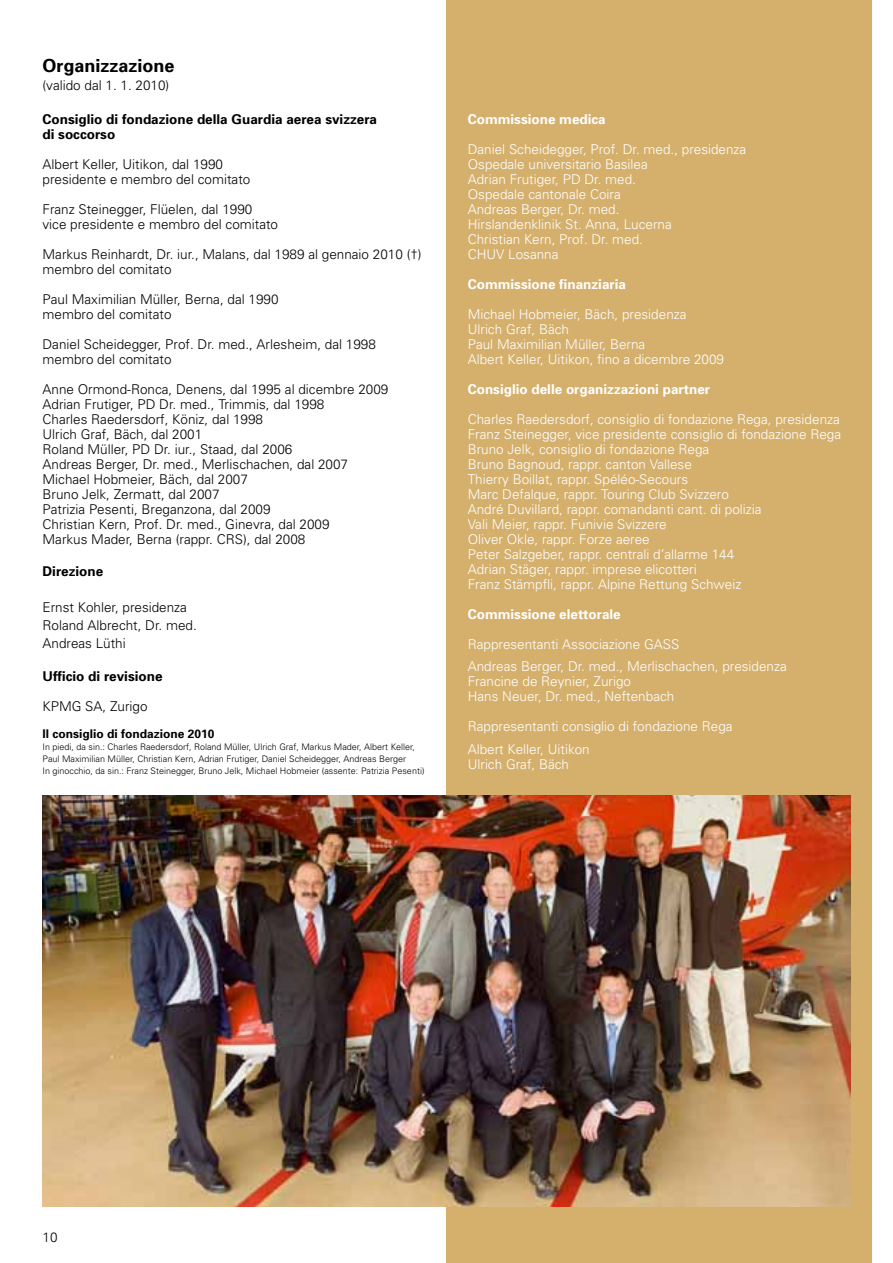
<style>
.page{position:relative;width:893px;height:1263px;background:#fff}
.page>*{position:absolute;margin:0;border:0;box-sizing:border-box;transform-origin:0 0}
.t1{font:700 18px "Univers";color:#000}
.t2{font:300 13.5px/15px "Univers";color:#fff}
.t3{font:300 13.5px/15px "Univers";color:#000}
.t4{font:700 13.5px "Univers";color:#fff}
.t5{font:700 13.5px/15px "Univers";color:#000}
.t6{font:700 12px "Univers";color:#000}
.t7{font:300 9px/12px "Univers";color:#000}
</style>
<div class="page">
<div style="left:446px;top:0;width:426px;height:1263px;background:#d5b06d"></div>
<img style="left:43px;top:795px;width:807px;height:411px">
<h1 class="t1" style="left:43px;top:54px;width:134px">Organizzazione</h1>
<p class="t3" style="left:43px;top:77px;width:128px">(valido dal 1. 1. 2010)</p>
<p class="t5" style="left:43px;top:111px;width:336px">Consiglio di fondazione della Guardia aerea svizzera di soccorso</p>
<p class="t3" style="left:43px;top:156px;width:209px">Albert Keller, Uitikon, dal 1990 presidente e membro del comitato</p>
<p class="t3" style="left:43px;top:201px;width:237px">Franz Steinegger, Flüelen, dal 1990 vice presidente e membro del comitato</p>
<p class="t3" style="left:43px;top:246px;width:381px">Markus Reinhardt, Dr. iur., Malans, dal 1989 al gennaio 2010 (†) membro del comitato</p>
<p class="t3" style="left:43px;top:291px;width:238px">Paul Maximilian Müller, Berna, dal 1990 membro del comitato</p>
<p class="t3" style="left:43px;top:336px;width:335px">Daniel Scheidegger, Prof. Dr. med., Arlesheim, dal 1998 membro del comitato</p>
<p class="t3" style="left:43px;top:381px;width:347px">Anne Ormond-Ronca, Denens, dal 1995 al dicembre 2009<br>Adrian Frutiger, PD Dr. med., Trimmis, dal 1998<br>Charles Raedersdorf, Köniz, dal 1998<br>Ulrich Graf, Bäch, dal 2001<br>Roland Müller, PD Dr. iur., Staad, dal 2006<br>Andreas Berger, Dr. med., Merlischachen, dal 2007<br>Michael Hobmeier, Bäch, dal 2007<br>Bruno Jelk, Zermatt, dal 2007<br>Patrizia Pesenti, Breganzona, dal 2009<br>Christian Kern, Prof. Dr. med., Ginevra, dal 2009<br>Markus Mader, Berna (rappr. CRS), dal 2008</p>
<p class="t5" style="left:43px;top:563px;width:62px">Direzione</p>
<p class="t3" style="left:43px;top:598px;width:156px;line-height:18px">Ernst Kohler, presidenza<br>Roland Albrecht, Dr. med.<br>Andreas Lüthi</p>
<p class="t5" style="left:43px;top:668px;width:122px">Ufficio di revisione</p>
<p class="t3" style="left:43px;top:698px;width:107px">KPMG SA, Zurigo</p>
<p class="t6" style="left:43px;top:726px;width:174px">Il consiglio di fondazione 2010</p>
<p class="t7" style="left:43px;top:741px;width:383px">In piedi, da sin.: Charles Raedersdorf, Roland Müller, Ulrich Graf, Markus Mader, Albert Keller,<br>Paul Maximilian Müller, Christian Kern, Adrian Frutiger, Daniel Scheidegger, Andreas Berger<br>In ginocchio, da sin.: Franz Steinegger, Bruno Jelk, Michael Hobmeier (assente: Patrizia Pesenti)</p>
<p class="t4" style="left:468px;top:110px;width:140px">Commissione medica</p>
<p class="t2" style="left:468px;top:141px;width:280px">Daniel Scheidegger, Prof. Dr. med., presidenza<br>Ospedale universitario Basilea<br>Adrian Frutiger, PD Dr. med.<br>Ospedale cantonale Coira<br>Andreas Berger, Dr. med.<br>Hirslandenklinik St. Anna, Lucerna<br>Christian Kern, Prof. Dr. med.<br>CHUV Losanna</p>
<p class="t4" style="left:468px;top:275px;width:160px">Commissione finanziaria</p>
<p class="t2" style="left:468px;top:306px;width:258px">Michael Hobmeier, Bäch, presidenza<br>Ulrich Graf, Bäch<br>Paul Maximilian Müller, Berna<br>Albert Keller, Uitikon, fino a dicembre 2009</p>
<p class="t4" style="left:468px;top:380px;width:244px">Consiglio delle organizzazioni partner</p>
<p class="t2" style="left:468px;top:411px;width:375px">Charles Raedersdorf, consiglio di fondazione Rega, presidenza Franz Steinegger, vice presidente consiglio di fondazione Rega Bruno Jelk, consiglio di fondazione Rega<br>Bruno Bagnoud, rappr. canton Vallese<br>Thierry Boillat, rappr. Spéléo-Secours<br>Marc Defalque, rappr. Touring Club Svizzero<br>André Duvillard, rappr. comandanti cant. di polizia<br>Vali Meier, rappr. Funivie Svizzere<br>Oliver Okle, rappr. Forze aeree<br>Peter Salzgeber, rappr. centrali d’allarme 144<br>Adrian Stäger, rappr. imprese elicotteri<br>Franz Stämpfli, rappr. Alpine Rettung Schweiz</p>
<p class="t4" style="left:468px;top:605px;width:155px">Commissione elettorale</p>
<p class="t2" style="left:468px;top:632px;width:321px;line-height:22.5px">Rappresentanti Associazione GASS<br>Andreas Berger, Dr. med., Merlischachen, presidenza</p>
<p class="t2" style="left:468px;top:673px;width:208px">Francine de Reynier, Zurigo<br>Hans Neuer, Dr. med., Neftenbach</p>
<p class="t2" style="left:468px;top:715px;width:266px;line-height:22.5px">Rappresentanti consiglio di fondazione Rega<br>Albert Keller, Uitikon</p>
<p class="t2" style="left:468px;top:756px;width:103px">Ulrich Graf, Bäch</p>
<p class="t3" style="left:43px;top:1229px;width:17px">10</p>
</div>
